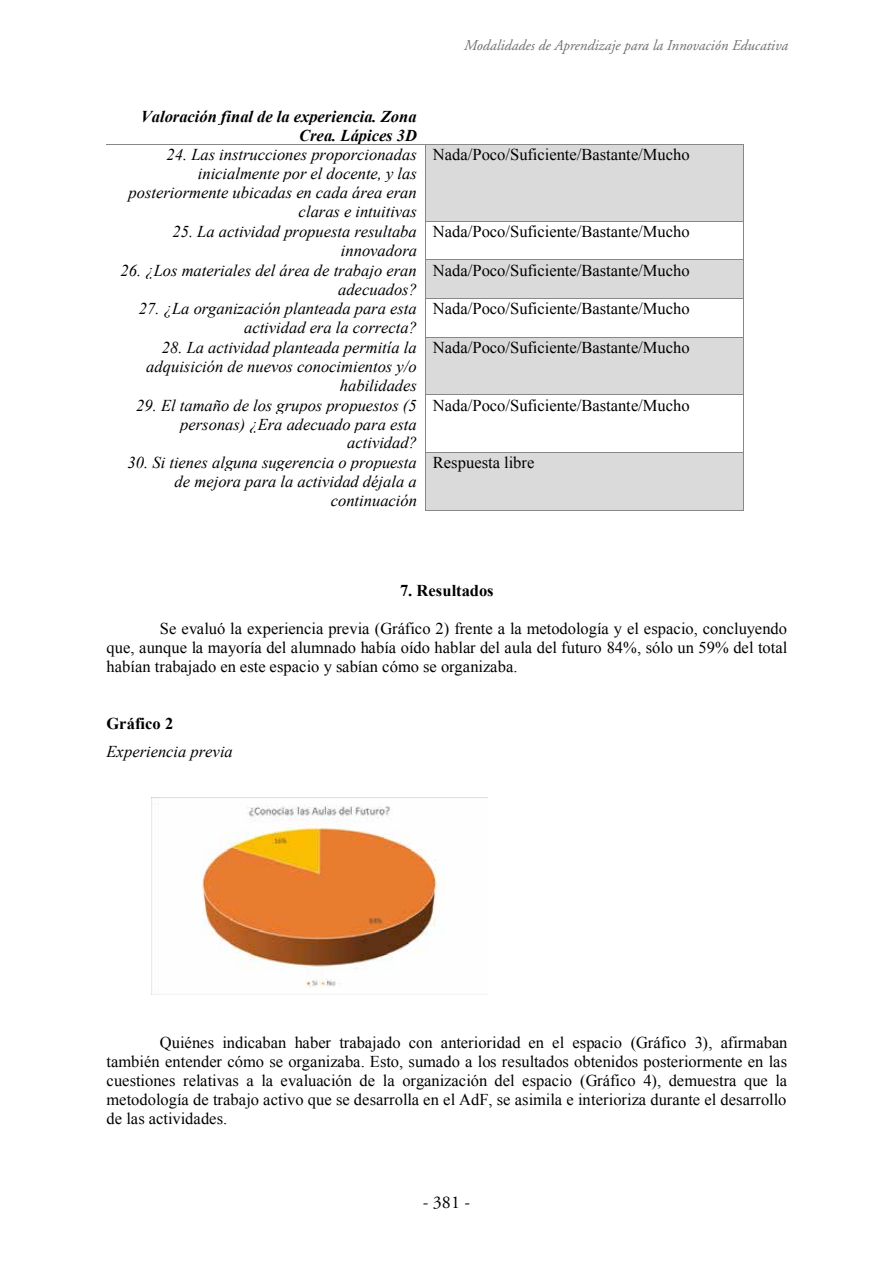
<style>
.page{position:relative;width:893px;height:1263px;background:#fff}
.page>*{position:absolute;margin:0;border:0;box-sizing:border-box;transform-origin:0 0}
.t1{font:18px "Adobe Garamond Pro";color:#000}
.t2{font:16.5px/19px "Times New Roman";color:#000;text-align:justify}
.t3{font:italic 16.5px/19px "Times New Roman";color:#000;text-align:right}
.t4{font:italic 700 16.5px/19px "Times New Roman";color:#000;text-align:right}
.t5{font:700 16.5px "Times New Roman";letter-spacing:.005em;color:#000}
.t6{font:italic 15px "Adobe Garamond";color:#706f6f}
.s1{font-family:"Minion Pro"}
</style>
<div class="page">
<div style="left:425px;top:145px;width:318px;height:76px;background:#dadada"></div>
<hr style="left:106px;top:144px;width:319px;height:1px;background:#878787">
<hr style="left:426px;top:144px;width:317px;height:1px;background:#878787">
<hr style="left:425px;top:145px;width:1px;height:76px;background:#878787">
<hr style="left:743px;top:145px;width:1px;height:76px;background:#878787">
<hr style="left:425px;top:221px;width:318px;height:1px;background:#878787">
<hr style="left:425px;top:222px;width:1px;height:38px;background:#878787">
<hr style="left:743px;top:222px;width:1px;height:38px;background:#878787">
<div style="left:425px;top:260px;width:318px;height:38px;background:#dadada"></div>
<hr style="left:425px;top:260px;width:318px;height:1px;background:#878787">
<hr style="left:425px;top:260px;width:1px;height:38px;background:#878787">
<hr style="left:743px;top:260px;width:1px;height:38px;background:#878787">
<hr style="left:425px;top:298px;width:318px;height:1px;background:#878787">
<hr style="left:425px;top:299px;width:1px;height:38px;background:#878787">
<hr style="left:743px;top:299px;width:1px;height:38px;background:#878787">
<div style="left:425px;top:338px;width:318px;height:56px;background:#dadada"></div>
<hr style="left:425px;top:337px;width:318px;height:1px;background:#878787">
<hr style="left:425px;top:338px;width:1px;height:56px;background:#878787">
<hr style="left:743px;top:338px;width:1px;height:56px;background:#878787">
<hr style="left:425px;top:394px;width:318px;height:1px;background:#878787">
<hr style="left:425px;top:395px;width:1px;height:57px;background:#878787">
<hr style="left:743px;top:395px;width:1px;height:57px;background:#878787">
<div style="left:425px;top:453px;width:318px;height:57px;background:#dadada"></div>
<hr style="left:425px;top:452px;width:318px;height:1px;background:#878787">
<hr style="left:425px;top:453px;width:1px;height:57px;background:#878787">
<hr style="left:425px;top:510px;width:318px;height:1px;background:#878787">
<hr style="left:743px;top:453px;width:1px;height:57px;background:#878787">
<img style="left:152px;top:798px;width:289px;height:190px">
<p class="t6" style="left:464px;top:38px;width:326px">Modalidades de Aprendizaje para la Innovación Educativa</p>
<p class="t4" style="left:141px;top:106px;width:278px">Valoración final de la experiencia. Zona<br>Crea. Lápices 3D</p>
<p class="t3" style="left:129px;top:145px;width:290px">24. Las instrucciones proporcionadas inicialmente por el docente, y las posteriormente ubicadas en cada área eran claras e intuitivas</p>
<p class="t2" style="left:433px;top:145px;width:258px">Nada/Poco/Suficiente/Bastante/Mucho</p>
<p class="t3" style="left:172px;top:221px;width:246px">25. La actividad propuesta resultaba innovadora</p>
<p class="t2" style="left:433px;top:222px;width:258px">Nada/Poco/Suficiente/Bastante/Mucho</p>
<p class="t3" style="left:121px;top:260px;width:298px">26. ¿Los materiales del área de trabajo eran adecuados?</p>
<p class="t2" style="left:433px;top:260px;width:258px">Nada/Poco/Suficiente/Bastante/Mucho</p>
<p class="t3" style="left:139px;top:299px;width:280px">27. ¿La organización planteada para esta actividad era la correcta?</p>
<p class="t2" style="left:433px;top:299px;width:258px">Nada/Poco/Suficiente/Bastante/Mucho</p>
<p class="t3" style="left:146px;top:337px;width:272px">28. La actividad planteada permitía la adquisición de nuevos conocimientos y/o habilidades</p>
<p class="t2" style="left:433px;top:338px;width:258px">Nada/Poco/Suficiente/Bastante/Mucho</p>
<p class="t3" style="left:136px;top:395px;width:282px">29. El tamaño de los grupos propuestos (5 personas) ¿Era adecuado para esta actividad?</p>
<p class="t2" style="left:433px;top:395px;width:258px">Nada/Poco/Suficiente/Bastante/Mucho</p>
<p class="t3" style="left:128px;top:453px;width:291px">30. Si tienes alguna sugerencia o propuesta de mejora para la actividad déjala a continuación</p>
<p class="t2" style="left:433px;top:453px;width:103px">Respuesta libre</p>
<p class="t5" style="left:400px;top:579px;width:95px">7. Resultados</p>
<p class="t2" style="left:107px;top:619px;width:682px;text-indent:53px">Se evaluó la experiencia previa (Gráfico 2) frente a la metodología y el espacio, concluyendo que, aunque la mayoría del alumnado había oído hablar del aula del futuro 84%, sólo un 59% del total habían trabajado en este espacio y sabían cómo se organizaba.</p>
<p class="t5" style="left:107px;top:712px;width:68px">Gráfico 2</p>
<p class="t3" style="left:107px;top:742px;width:128px">Experiencia previa</p>
<p class="t2" style="left:107px;top:1033px;width:682px;text-indent:53px">Quiénes indicaban haber trabajado con anterioridad en el espacio (Gráfico 3), afirmaban también entender cómo se organizaba. Esto, sumado a los resultados obtenidos posteriormente en las cuestiones relativas a la evaluación de la organización del espacio (Gráfico 4), demuestra que la metodología de trabajo activo que se desarrolla en el AdF, se asimila e interioriza durante el desarrollo de las actividades.</p>
<p class="t1" style="left:422px;top:1191px;width:49px"><span class="s1">-</span> 381 <span class="s1">-</span></p>
</div>
